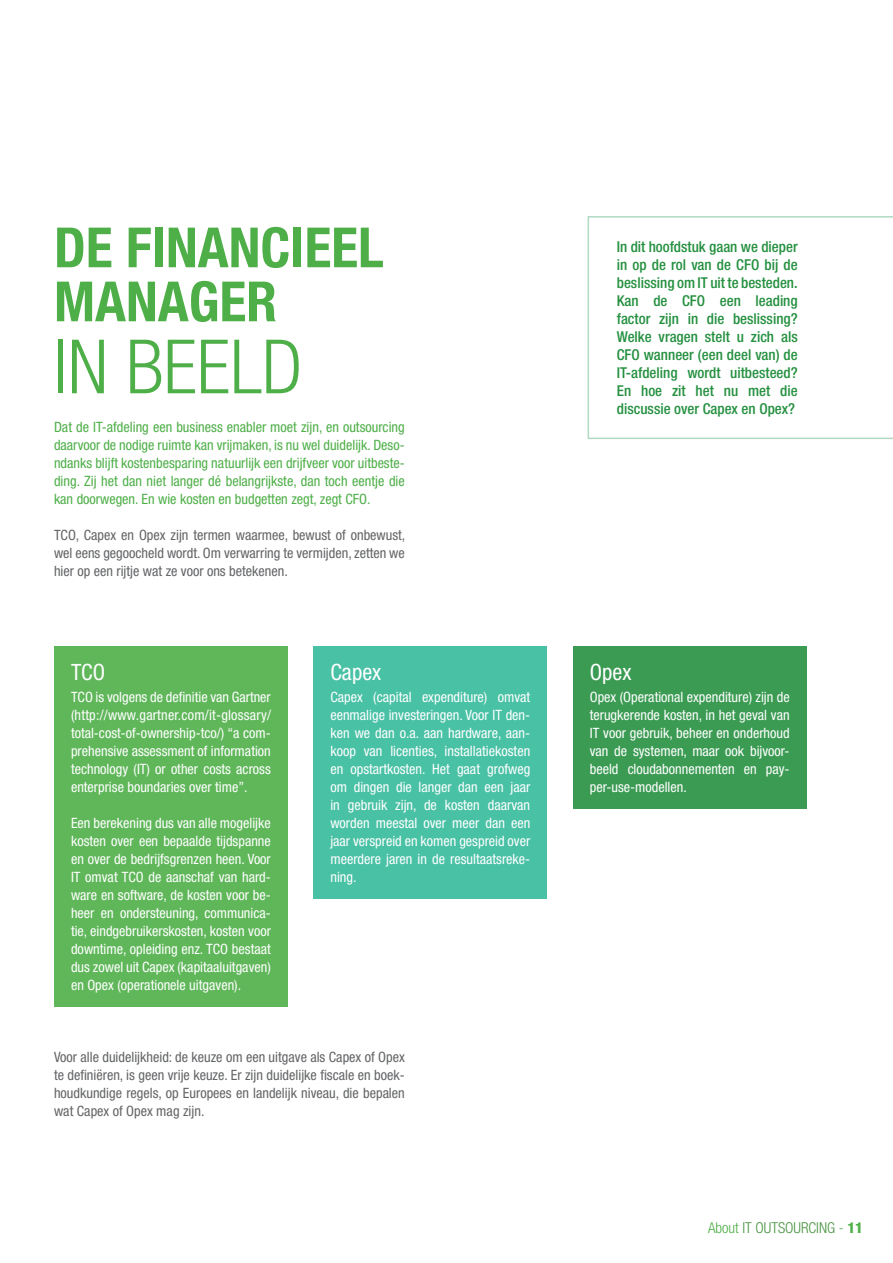
<style>
.page{position:relative;width:893px;height:1263px;background:#fff}
.page>*{position:absolute;margin:0;border:0;box-sizing:border-box;transform-origin:0 0}
.t1{font:300 condensed 75px "Helvetica Neue LT Std";color:#4eaf48}
.t2{font:700 condensed 55.5px/54px "Helvetica Neue LT Std";color:#4eaf48}
.t3{font:condensed 22.5px "Helvetica Neue LT Std";color:#fff}
.t4{font:500 condensed 15px/18px "Helvetica Neue LT Std";color:#259040;text-align:justify}
.t5{font:300 condensed 15px "Helvetica Neue LT Std";color:#499341}
.t6{font:condensed 14.25px/18px "Helvetica Neue LT Std";color:#fff;text-align:justify}
.t7{font:condensed 14.25px/18px "Helvetica Neue LT Std";color:#636466;text-align:justify}
.t8{font:condensed 14.25px/18px "Helvetica Neue LT Std";color:#4eaf48;text-align:justify}
.s1{color:#4eaf48}
.s2{font-weight:800;color:#4eaf48}
</style>
<div class="page">
<svg style="left:588px;top:216px;width:305px;height:223px"></svg>
<div style="left:54px;top:646px;width:234px;height:361px;background:#60b75a"></div>
<div style="left:313px;top:646px;width:234px;height:253px;background:#48c1a5"></div>
<div style="left:573px;top:646px;width:234px;height:163px;background:#3b9b53"></div>
<h2 class="t2" style="left:54px;top:220px;width:331px">DE FINANCIEEL<br>MANAGER</h2>
<h1 class="t1" style="left:54px;top:324px;width:250px">IN BEELD</h1>
<p class="t8" style="left:54px;top:418px;width:352px">Dat de IT-afdeling een business enabler moet zijn, en outsourcing daarvoor de nodige ruimte kan vrijmaken, is nu wel duidelijk. Deso&shy;ndanks blijft kostenbesparing natuurlijk een drijfveer voor uitbeste&shy;ding. Zij het dan niet langer dé belangrijkste, dan toch eentje die kan doorwegen. En wie kosten en budgetten zegt, zegt CFO.</p>
<p class="t7" style="left:54px;top:526px;width:353px">TCO, Capex en Opex zijn termen waarmee, bewust of onbewust, wel eens gegoocheld wordt. Om verwarring te vermijden, zetten we hier op een rijtje wat ze voor ons betekenen.</p>
<h3 class="t3" style="left:71px;top:658px;width:36px">TCO</h3>
<p class="t6" style="left:71px;top:688px;width:201px">TCO is volgens de definitie van Gartner (http://www.gartner.com/it-glossary/ total-cost-of-ownership-tco/) “a com&shy;prehensive assessment of information technology (IT) or other costs across enterprise boundaries over time”.</p>
<p class="t6" style="left:71px;top:814px;width:201px">Een berekening dus van alle mogelijke kosten over een bepaalde tijdspanne en over de bedrijfsgrenzen heen. Voor IT omvat TCO de aanschaf van hard&shy;ware en software, de kosten voor be&shy;heer en ondersteuning, communica&shy;tie, eindgebruikerskosten, kosten voor downtime, opleiding enz. TCO bestaat dus zowel uit Capex (kapitaaluitgaven) en Opex (operationele uitgaven).</p>
<h3 class="t3" style="left:330px;top:658px;width:52px">Capex</h3>
<p class="t6" style="left:330px;top:688px;width:201px">Capex (capital expenditure) omvat eenmalige investeringen. Voor IT den&shy;ken we dan o.a. aan hardware, aan&shy;koop van licenties, installatiekosten en opstartkosten. Het gaat grofweg om dingen die langer dan een jaar in gebruik zijn, de kosten daarvan worden meestal over meer dan een jaar verspreid en komen gespreid over meerdere jaren in de resultaatsreke&shy;ning.</p>
<p class="t7" style="left:54px;top:1048px;width:352px">Voor alle duidelijkheid: de keuze om een uitgave als Capex of Opex te definiëren, is geen vrije keuze. Er zijn duidelijke fiscale en boek&shy;houdkundige regels, op Europees en landelijk niveau, die bepalen wat Capex of Opex mag zijn.</p>
<p class="t4" style="left:617px;top:237px;width:182px">In dit hoofdstuk gaan we dieper in op de rol van de CFO bij de beslissing om IT uit te besteden.<br>Kan de CFO een leading factor zijn in die beslissing?<br>Welke vragen stelt u zich als CFO wanneer (een deel van) de IT-afdeling wordt uitbesteed?<br>En hoe zit het nu met die discussie over Capex en Opex?</p>
<h3 class="t3" style="left:590px;top:658px;width:43px">Opex</h3>
<p class="t6" style="left:590px;top:688px;width:201px">Opex (Operational expenditure) zijn de terugkerende kosten, in het geval van IT voor gebruik, beheer en onderhoud van de systemen, maar ook bijvoor&shy;beeld cloudabonnementen en pay&shy;per-use-modellen.</p>
<p class="t5" style="left:708px;top:1219px;width:156px"><span class="s1">About</span> IT OUTSOURCING <span class="s1">-</span> <span class="s2">11</span></p>
</div>
